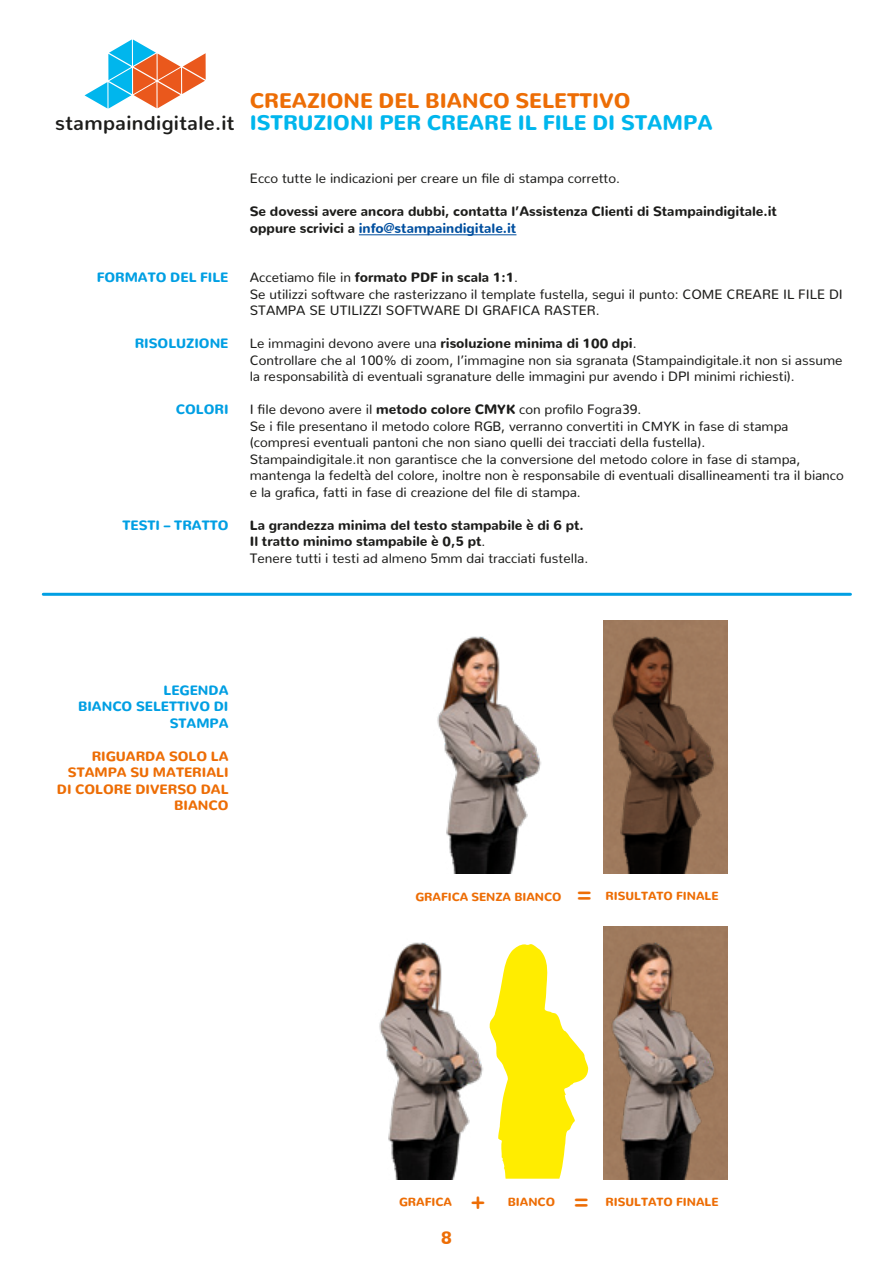
<style>
.page{position:relative;width:893px;height:1263px;background:#fff}
.page>*{position:absolute;margin:0;border:0;box-sizing:border-box;transform-origin:0 0}
.t1{font:900 25.2px "Nunito";color:#ed6d05}
.t2{font:900 21px "Nunito";color:#00b6ed}
.t3{font:900 21px "Nunito";color:#ed6d05}
.t4{font:700 19.95px "Nunito";letter-spacing:.02em;color:#1d1d1b}
.t5{font:900 18px "Nunito";color:#ed6d05}
.t6{font:13.5px/16.5px "Nunito";color:#1d1d1b}
.t7{font:900 13.5px/16.5px "Nunito";color:#1d1d1b}
.t8{font:900 13.5px/16.5px "Nunito";color:#009fe3;text-align:right}
.t9{font:900 13.5px/16.5px "Nunito";color:#ed6d05;text-align:right}
.t10{font:900 11.7px "Nunito";color:#ed6d05}
.s1{color:#004f9f}
.s2{font-weight:900}
.s3{font-weight:400}
.s4{font-size:25.2px}
</style>
<div class="page">
<img style="left:437px;top:636px;width:104px;height:238px">
<img style="left:379px;top:942px;width:104px;height:237px">
<img style="left:603px;top:621px;width:124px;height:253px">
<img style="left:603px;top:926px;width:124px;height:253px">
<svg style="left:489px;top:944px;width:99px;height:235px"></svg>
<svg style="left:85px;top:39px;width:121px;height:70px"></svg>
<hr style="left:359px;top:234px;width:157px;height:1px;background:#004f9f">
<hr style="left:43px;top:593px;width:807px;height:3px;background:#009fe3">
<h3 class="t4" style="left:55px;top:105px;width:181px">stampaindigitale.it</h3>
<p class="t8" style="left:97px;top:267px;width:133px">FORMATO DEL FILE</p>
<p class="t8" style="left:135px;top:333px;width:95px">RISOLUZIONE</p>
<p class="t8" style="left:176px;top:399px;width:54px">COLORI</p>
<p class="t8" style="left:122px;top:515px;width:108px">TESTI – TRATTO</p>
<h2 class="t3" style="left:250px;top:81px;width:382px">CREAZIONE DEL BIANCO SELETTIVO</h2>
<h2 class="t2" style="left:250px;top:103px;width:464px">ISTRUZIONI PER CREARE IL FILE DI STAMPA</h2>
<p class="t6" style="left:250px;top:169px;width:372px">Ecco tutte le indicazioni per creare un file di stampa corretto.</p>
<p class="t7" style="left:250px;top:202px;width:529px">Se dovessi avere ancora dubbi, contatta l’Assistenza Clienti di Stampaindigitale.it oppure scrivici a <span class="s1">info@stampaindigitale.it</span></p>
<p class="t6" style="left:250px;top:268px;width:595px">Accetiamo file in <span class="s2">formato PDF in scala 1:1</span>.<br>Se utilizzi software che rasterizzano il template fustella, segui il punto: COME CREARE IL FILE DI<br>STAMPA SE UTILIZZI SOFTWARE DI GRAFICA RASTER.</p>
<p class="t6" style="left:250px;top:334px;width:594px">Le immagini devono avere una <span class="s2">risoluzione minima di 100 dpi</span>.<br>Controllare che al 100% di zoom, l’immagine non sia sgranata (Stampaindigitale.it non si assume la responsabilità di eventuali sgranature delle immagini pur avendo i DPI minimi richiesti).</p>
<p class="t6" style="left:250px;top:400px;width:596px">I file devono avere il <span class="s2">metodo colore CMYK</span> con profilo Fogra39.<br>Se i file presentano il metodo colore RGB, verranno convertiti in CMYK in fase di stampa (compresi eventuali pantoni che non siano quelli dei tracciati della fustella).<br>Stampaindigitale.it non garantisce che la conversione del metodo colore in fase di stampa, mantenga la fedeltà del colore, inoltre non è responsabile di eventuali disallineamenti tra il bianco e la grafica, fatti in fase di creazione del file di stampa.</p>
<p class="t7" style="left:250px;top:515px;width:340px">La grandezza minima del testo stampabile è di 6 pt.<br>Il tratto minimo stampabile è 0,5 pt<span class="s3">.<br>Tenere tutti i testi ad almeno 5mm dai tracciati fustella.</span></p>
<p class="t8" style="left:78px;top:680px;width:152px">LEGENDA<br>BIANCO SELETTIVO DI<br>STAMPA</p>
<p class="t9" style="left:57px;top:746px;width:173px">RIGUARDA SOLO LA<br>STAMPA SU MATERIALI<br>DI COLORE DIVERSO DAL<br>BIANCO</p>
<p class="t10" style="left:415px;top:885px;width:148px">GRAFICA SENZA BIANCO</p>
<p class="t10" style="left:606px;top:884px;width:114px">RISULTATO FINALE</p>
<h1 class="t1" style="left:576px;top:869px;width:17px">=</h1>
<p class="t10" style="left:399px;top:1191px;width:88px">GRAFICA <span class="s4">+</span></p>
<h1 class="t1" style="left:573px;top:1176px;width:17px">=</h1>
<p class="t10" style="left:508px;top:1191px;width:49px">BIANCO</p>
<p class="t10" style="left:606px;top:1191px;width:114px">RISULTATO FINALE</p>
<h3 class="t5" style="left:441px;top:1220px;width:13px">8</h3>
</div>
